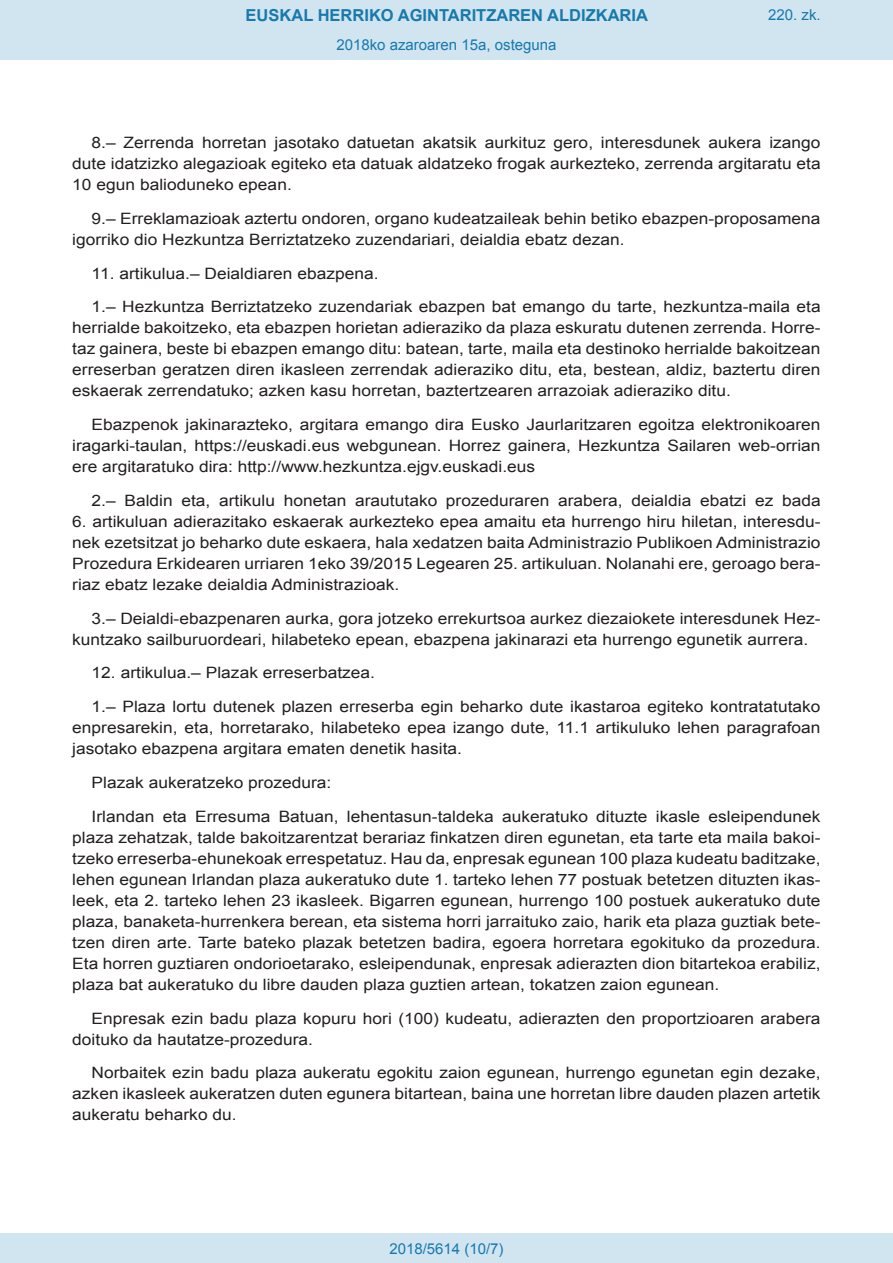
<style>
.page{position:relative;width:893px;height:1263px;background:#fff}
.page>*{position:absolute;margin:0;border:0;box-sizing:border-box;transform-origin:0 0}
.t1{font:700 16.5px "Arial";color:#1879ad}
.BOPVDetalle{font:15.6px/21px "Arial";color:#231f20;text-align:justify;scale:1.11 1}
.Paginacion_Centro{font:15px "Arial";color:#1879ad}
</style>
<div class="page">
<div style="left:0;top:0;width:893px;height:60px;background:#d0e5f0"></div>
<div style="left:0;top:1233px;width:893px;height:30px;background:#d0e5f0"></div>
<p class="t1" style="left:246px;top:4px;width:404px">EUSKAL HERRIKO AGINTARITZAREN ALDIZKARIA</p>
<p class="Paginacion_Centro" style="left:336px;top:35px;width:222px">2018ko azaroaren 15a, osteguna</p>
<p class="Paginacion_Centro" style="left:768px;top:5px;width:54px">220. zk.</p>
<p class="BOPVDetalle" style="left:72px;top:132px;width:676px;text-indent:19px">8.– Zerrenda horretan jasotako datuetan akatsik aurkituz gero, interesdunek aukera izango dute idatzizko alegazioak egiteko eta datuak aldatzeko frogak aurkezteko, zerrenda argitaratu eta 10 egun balioduneko epean.</p>
<p class="BOPVDetalle" style="left:72px;top:208px;width:676px;text-indent:19px">9.– Erreklamazioak aztertu ondoren, organo kudeatzaileak behin betiko ebazpen-proposamena igorriko dio Hezkuntza Berriztatzeko zuzendariari, deialdia ebatz dezan.</p>
<p class="BOPVDetalle" style="left:92px;top:263px;width:260px">11. artikulua.– Deialdiaren ebazpena.</p>
<p class="BOPVDetalle" style="left:72px;top:297px;width:676px;text-indent:19px">1.– Hezkuntza Berriztatzeko zuzendariak ebazpen bat emango du tarte, hezkuntza-maila eta herrialde bakoitzeko, eta ebazpen horietan adieraziko da plaza eskuratu dutenen zerrenda. Horre&shy;taz gainera, beste bi ebazpen emango ditu: batean, tarte, maila eta destinoko herrialde bakoitzean erreserban geratzen diren ikasleen zerrendak adieraziko ditu, eta, bestean, aldiz, baztertu diren eskaerak zerrendatuko; azken kasu horretan, baztertzearen arrazoiak adieraziko ditu.</p>
<p class="BOPVDetalle" style="left:72px;top:414px;width:676px;text-indent:19px">Ebazpenok jakinarazteko, argitara emango dira Eusko Jaurlaritzaren egoitza elektronikoaren iragarki-taulan, https://euskadi.eus webgunean. Horrez gainera, Hezkuntza Sailaren web-orrian ere argitaratuko dira: http://www.hezkuntza.ejgv.euskadi.eus</p>
<p class="BOPVDetalle" style="left:92px;top:490px;width:658px">2.– Baldin eta, artikulu honetan araututako prozeduraren arabera, deialdia ebatzi ez bada</p>
<p class="BOPVDetalle" style="left:72px;top:511px;width:676px">6. artikuluan adierazitako eskaerak aurkezteko epea amaitu eta hurrengo hiru hiletan, interesdu&shy;nek ezetsitzat jo beharko dute eskaera, hala xedatzen baita Administrazio Publikoen Administrazio Prozedura Erkidearen urriaren 1eko 39/2015 Legearen 25. artikuluan. Nolanahi ere, geroago bera&shy;riaz ebatz lezake deialdia Administrazioak.</p>
<p class="BOPVDetalle" style="left:72px;top:608px;width:676px;text-indent:19px">3.– Deialdi-ebazpenaren aurka, gora jotzeko errekurtsoa aurkez diezaiokete interesdunek Hez&shy;kuntzako sailburuordeari, hilabeteko epean, ebazpena jakinarazi eta hurrengo egunetik aurrera.</p>
<p class="BOPVDetalle" style="left:92px;top:663px;width:257px">12. artikulua.– Plazak erreserbatzea.</p>
<p class="BOPVDetalle" style="left:72px;top:696px;width:676px;text-indent:19px">1.– Plaza lortu dutenek plazen erreserba egin beharko dute ikastaroa egiteko kontratatutako enpresarekin, eta, horretarako, hilabeteko epea izango dute, 11.1 artikuluko lehen paragrafoan jasotako ebazpena argitara ematen denetik hasita.</p>
<p class="BOPVDetalle" style="left:92px;top:772px;width:218px">Plazak aukeratzeko prozedura:</p>
<p class="BOPVDetalle" style="left:72px;top:806px;width:676px;text-indent:19px">Irlandan eta Erresuma Batuan, lehentasun-taldeka aukeratuko dituzte ikasle esleipendunek plaza zehatzak, talde bakoitzarentzat berariaz finkatzen diren egunetan, eta tarte eta maila bakoi&shy;tzeko erreserba-ehunekoak errespetatuz. Hau da, enpresak egunean 100 plaza kudeatu baditzake, lehen egunean Irlandan plaza aukeratuko dute 1. tarteko lehen 77 postuak betetzen dituzten ikas&shy;leek, eta 2. tarteko lehen 23 ikasleek. Bigarren egunean, hurrengo 100 postuek aukeratuko dute plaza, banaketa-hurrenkera berean, eta sistema horri jarraituko zaio, harik eta plaza guztiak bete&shy;tzen diren arte. Tarte bateko plazak betetzen badira, egoera horretara egokituko da prozedura.<br>Eta horren guztiaren ondorioetarako, esleipendunak, enpresak adierazten dion bitartekoa erabiliz, plaza bat aukeratuko du libre dauden plaza guztien artean, tokatzen zaion egunean.</p>
<p class="BOPVDetalle" style="left:72px;top:1008px;width:676px;text-indent:19px">Enpresak ezin badu plaza kopuru hori (100) kudeatu, adierazten den proportzioaren arabera doituko da hautatze-prozedura.</p>
<p class="BOPVDetalle" style="left:72px;top:1062px;width:676px;text-indent:19px">Norbaitek ezin badu plaza aukeratu egokitu zaion egunean, hurrengo egunetan egin dezake, azken ikasleek aukeratzen duten egunera bitartean, baina une horretan libre dauden plazen artetik aukeratu beharko du.</p>
<p class="Paginacion_Centro" style="left:389px;top:1238px;width:116px">2018/5614 (10/7)</p>
</div>
